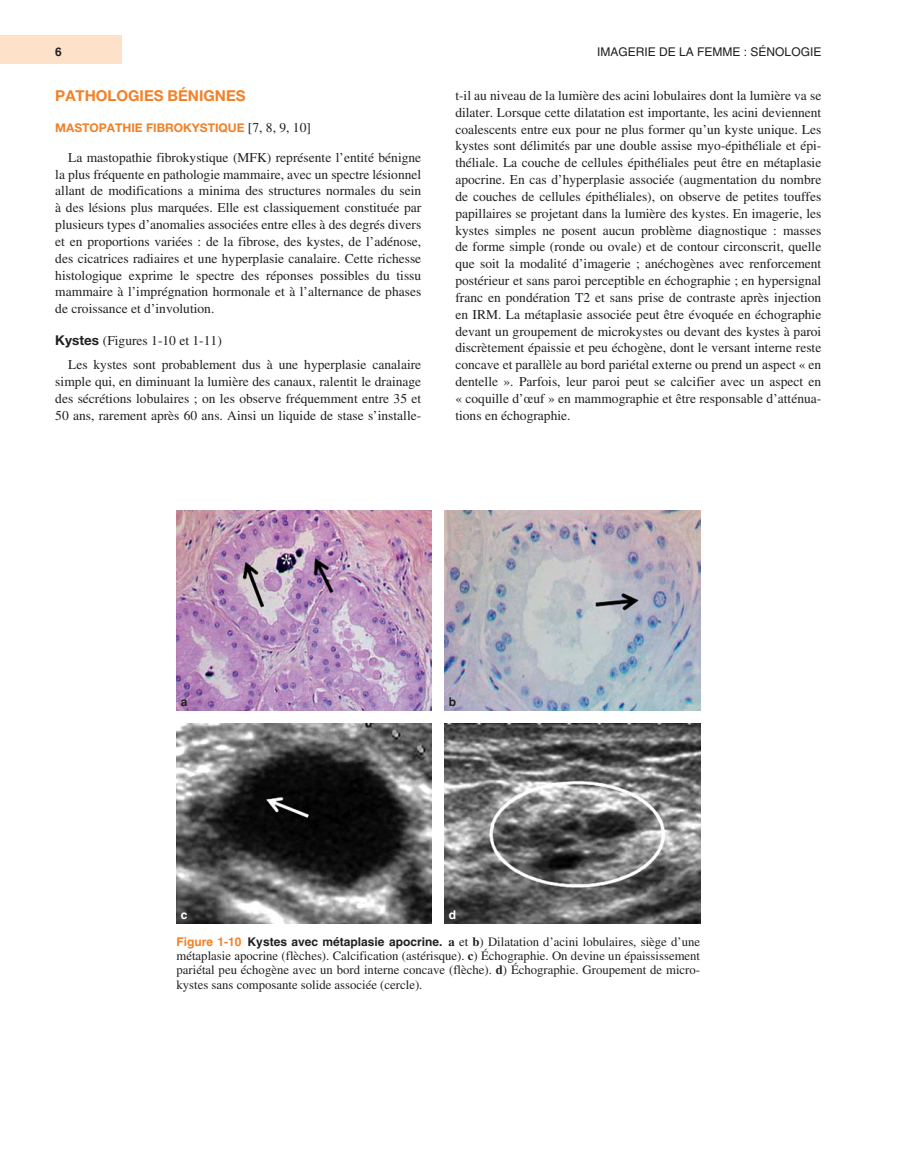
<style>
.page{position:relative;width:915px;height:1170px;background:#fff}
.page>*{position:absolute;margin:0;border:0;box-sizing:border-box;transform-origin:0 0}
.t1{font:700 15px "Helvetica Neue";color:#f48026}
.t2{font:13.5px/16.8px "Times";color:#231f20;text-align:justify}
.t3{font:12.75px/14.2px "Times";color:#231f20;text-align:justify}
.t4{font:700 12px "Helvetica Neue";color:#f48026}
.t5{font:12px "Helvetica";color:#231f20}
.t6{font:700 12px "Helvetica";color:#231f20}
.t7{font:700 12px "Helvetica";color:#fff}
.s1{font-family:"Times";font-weight:400;font-size:13.5px;color:#231f20}
.s2{font-family:"Helvetica Neue";font-weight:700}
.s3{font-family:"Helvetica";font-weight:700;font-size:12px;color:#f48026}
.s4{font-family:"Helvetica";font-weight:700;font-size:12px}
.s5{font-weight:700}
</style>
<div class="page">
<div style="left:0;top:36px;width:122px;height:28px;background:#fee1c9"></div>
<img style="left:176px;top:510px;width:256px;height:200px">
<img style="left:444px;top:510px;width:256px;height:200px">
<img style="left:176px;top:723px;width:256px;height:200px">
<img style="left:444px;top:723px;width:256px;height:200px">
<p class="t6" style="left:55px;top:47px;width:8px">6</p>
<p class="t5" style="left:597px;top:47px;width:226px">IMAGERIE DE LA FEMME : SÉNOLOGIE</p>
<p class="t2" style="left:455px;top:88px;width:367px">t-il au niveau de la lumière des acini lobulaires dont la lumière va se dilater. Lorsque cette dilatation est importante, les acini deviennent coalescents entre eux pour ne plus former qu’un kyste unique. Les kystes sont délimités par une double assise myo- épithéliale et épi&shy;théliale. La couche de cellules épithéliales peut être en métaplasie apocrine . En cas d’hyperplasie associée (augmentation du nombre de couches de cellules épithéliales), on observe de petites touffes papillaires se projetant dans la lumière des kystes. En imagerie, les kystes simples ne posent aucun problème diag nostique : masses de forme simple (ronde ou ovale) et de contour circonscrit, quelle que soit la modalité d’imagerie ; anéchogènes avec renforcement postérieur et sans paroi perceptible en échographie ; en hypersignal franc en pondération T2 et sans prise de contraste après injection en IRM. La métaplasie associée peut être évoquée en échographie devant un groupement de microkystes ou devant des kystes à paroi discrètement épaissie et peu échogène, dont le versant interne reste concave et parallèle au bord pariétal externe ou prend un aspect « en dentelle ». Parfois, leur paroi peut se calcifier avec un aspect en « coquille d’œuf » en mammographie et être responsable d’atténua&shy;tions en échographie.</p>
<p class="t1" style="left:55px;top:90px;width:192px">PATHOLOGIES BÉNIGNES</p>
<p class="t4" style="left:55px;top:124px;width:257px">MASTOPATHIE FIBROKYSTIQUE <span class="s1">[7, 8, 9, 10]</span></p>
<p class="t2" style="left:55px;top:150px;width:367px;text-indent:13px">La mastopathie fibrokystique (MFK) représente l’entité bénigne la plus fréquente en pathologie mammaire, avec un spectre lésionnel allant de modifications a minima des structures normales du sein à des lésions plus marquées. Elle est classiquement constituée par plusieurs types d’anomalies associées entre elles à des degrés divers et en proportions variées : de la fibrose, des kystes, de l’adénose, des cicatrices radiaires et une hyperplasie canalaire. Cette richesse histologique exprime le spectre des réponses possibles du tissu mammaire à l’imprégnation hormonale et à l’alternance de phases de croissance et d’involution.</p>
<p class="t2" style="left:68px;top:329px;width:354px;line-height:24.3px;text-indent:-13px"><span class="s2">Kystes</span> (Figures 1-10 et 1-11)<br>Les kystes sont probablement dus à une hyperplasie canalaire</p>
<p class="t2" style="left:55px;top:374px;width:367px">simple qui, en diminuant la lumière des canaux, ralentit le drainage des sécrétions lobulaires ; on les observe fréquemment entre 35 et 50 ans, rarement après 60 ans. Ainsi un liquide de stase s’installe-</p>
<p class="t6" style="left:181px;top:697px;width:8px">a</p>
<p class="t6" style="left:449px;top:697px;width:9px">b</p>
<p class="t7" style="left:449px;top:910px;width:9px">d</p>
<p class="t3" style="left:176px;top:935px;width:525px"><span class="s3">Figure 1-10</span> <span class="s4">Kystes avec métaplasie apocrine .</span> <span class="s5">a</span> et <span class="s5">b</span>) Dilatation d’acini lobulaires, siège d’une métaplasie apocrine (flèches). Calcification (astérisque). <span class="s5">c</span>) Échographie. On devine un épaississement pariétal peu échogène avec un bord interne concave (flèche). <span class="s5">d</span>) Échographie. Groupement de micro&shy;kystes sans composante solide associée (cercle).</p>
<p class="t7" style="left:181px;top:910px;width:8px">c</p>
</div>
